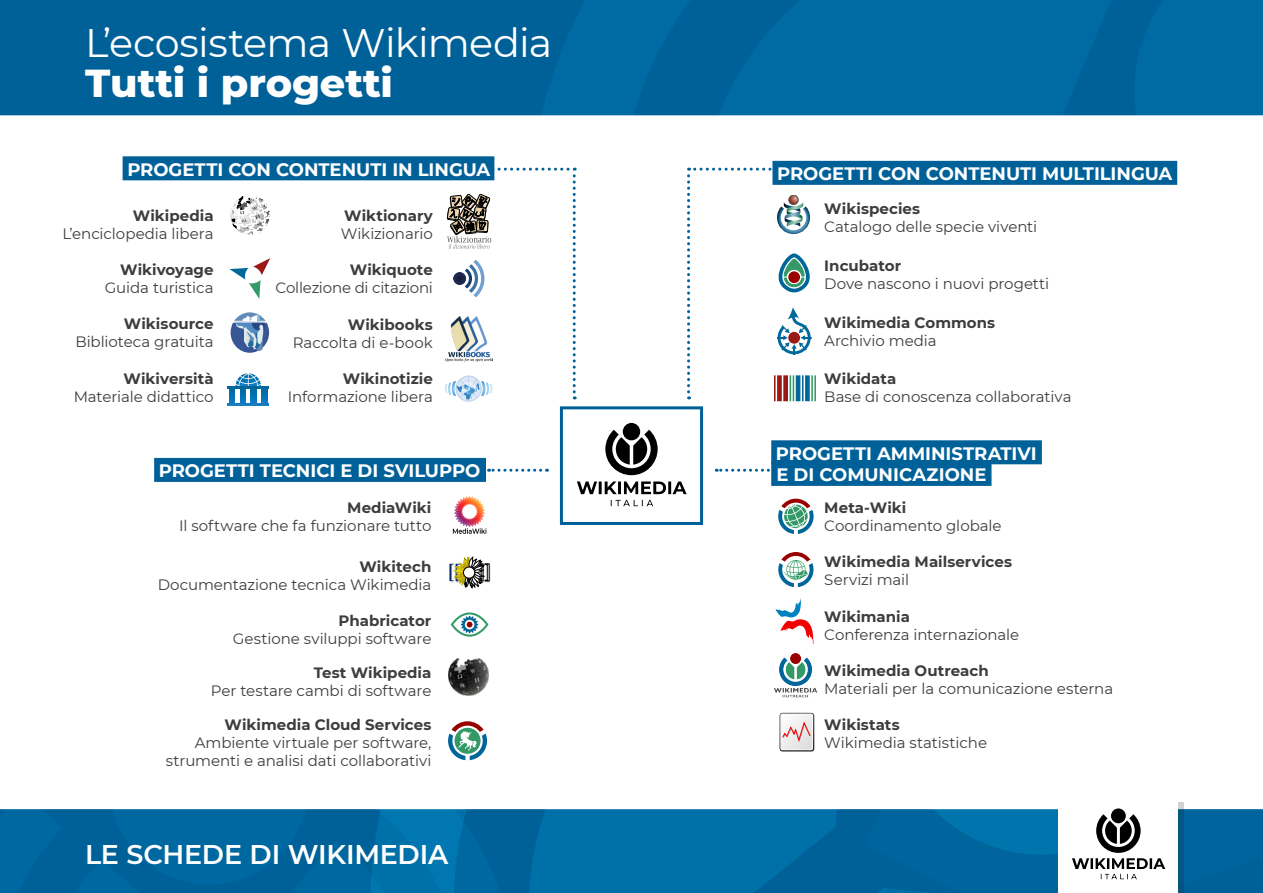
<style>
.page{position:relative;width:1263px;height:893px;background:#fff}
.page>*{position:absolute;margin:0;border:0;box-sizing:border-box;transform-origin:0 0}
.titolo_sezione{font:39.75px "Montserrat";letter-spacing:-.015em;color:#fff}
.titolo_scheda{font:800 39.75px "Montserrat";letter-spacing:-.005em;color:#fff}
.t1{font:600 27px "Montserrat";letter-spacing:-.01em;color:#fff}
.t2{font:700 18px "Montserrat";letter-spacing:-.005em;color:#fff}
.t3{font:15px "Montserrat";letter-spacing:-.005em;color:#3d3d3c}
.t4{font:700 15px "Montserrat";color:#3d3d3c}
</style>
<div class="page">
<svg style="left:230px;top:197px;width:40px;height:38px"></svg>
<svg style="left:229px;top:258px;width:41px;height:41px"></svg>
<svg style="left:231px;top:312px;width:38px;height:41px"></svg>
<hr style="left:814px;top:375px;width:2px;height:26px;background:#339a66">
<hr style="left:811px;top:375px;width:2px;height:26px;background:#339a66">
<svg style="left:236px;top:373px;width:25px;height:13px"></svg>
<hr style="left:228px;top:387px;width:41px;height:1px;background:#00679b">
<svg style="left:229px;top:389px;width:6px;height:14px"></svg>
<svg style="left:240px;top:389px;width:6px;height:14px"></svg>
<svg style="left:251px;top:389px;width:5px;height:14px"></svg>
<svg style="left:262px;top:389px;width:5px;height:14px"></svg>
<hr style="left:228px;top:404px;width:41px;height:1px;background:#167dc1">
<div style="left:772px;top:161px;width:405px;height:24px;background:#006199"></div>
<img style="left:774px;top:653px;width:44px;height:45px">
<img style="left:449px;top:659px;width:40px;height:36px">
<svg style="left:453px;top:496px;width:33px;height:38px"></svg>
<svg style="left:778px;top:552px;width:35px;height:35px"></svg>
<img style="left:489px;top:563px;width:2px;height:20px">
<svg style="left:449px;top:556px;width:40px;height:33px"></svg>
<img style="left:462px;top:566px;width:14px;height:14px">
<div style="left:463px;top:567px;width:12px;height:11px;background:#fff;border:1px solid #000;border-radius:50%"></div>
<svg style="left:775px;top:598px;width:38px;height:45px"></svg>
<svg style="left:452px;top:613px;width:35px;height:23px"></svg>
<div style="left:451px;top:612px;width:37px;height:25px;border:2px solid #396;border-radius:50%"></div>
<svg style="left:461px;top:616px;width:17px;height:17px"></svg>
<svg style="left:780px;top:713px;width:35px;height:39px"></svg>
<svg style="left:780px;top:713px;width:34px;height:39px"></svg>
<svg style="left:779px;top:713px;width:35px;height:38px"></svg>
<svg style="left:780px;top:713px;width:34px;height:38px"></svg>
<svg style="left:448px;top:721px;width:39px;height:39px"></svg>
<div style="left:771px;top:440px;width:271px;height:24px;background:#006199"></div>
<div style="left:771px;top:462px;width:220px;height:24px;background:#006199"></div>
<svg style="left:488px;top:469px;width:59px;height:3px"></svg>
<svg style="left:716px;top:469px;width:52px;height:3px"></svg>
<svg style="left:444px;top:168px;width:132px;height:234px"></svg>
<svg style="left:687px;top:168px;width:125px;height:233px"></svg>
<svg style="left:778px;top:499px;width:35px;height:35px"></svg>
<div style="left:154px;top:458px;width:332px;height:24px;background:#006199"></div>
<div style="left:123px;top:156px;width:371px;height:24px;background:#006199"></div>
<div style="left:0;top:0;width:1263px;height:116px;background:#006199"></div>
<svg style="left:528px;top:0;width:735px;height:115px;background:#0067a0"></svg>
<svg style="left:672px;top:0;width:455px;height:115px;background:#0067a0"></svg>
<svg style="left:0;top:809px;width:1263px;height:84px;background:#1473a6"></svg>
<svg style="left:605px;top:430px;width:53px;height:45px"></svg>
<div style="left:623px;top:423px;width:17px;height:17px;background:#000;border-radius:50%"></div>
<svg style="left:577px;top:481px;width:110px;height:13px"></svg>
<svg style="left:611px;top:500px;width:42px;height:6px"></svg>
<div style="left:560px;top:406px;width:143px;height:119px;border:3px solid #006199"></div>
<p class="titolo_sezione" style="left:85px;top:15px;width:469px">L’ecosistema Wikimedia</p>
<p class="titolo_scheda" style="left:85px;top:54px;width:310px">Tutti i progetti</p>
<p class="t2" style="left:127px;top:156px;width:364px">PROGETTI CON CONTENUTI IN LINGUA</p>
<p class="t4" style="left:133px;top:204px;width:82px">Wikipedia</p>
<p class="t3" style="left:62px;top:223px;width:153px">L’enciclopedia libera</p>
<p class="t4" style="left:344px;top:204px;width:90px">Wiktionary</p>
<p class="t3" style="left:341px;top:223px;width:94px">Wikizionario</p>
<p class="t4" style="left:120px;top:259px;width:95px">Wikivoyage</p>
<p class="t3" style="left:105px;top:277px;width:110px">Guida turistica</p>
<p class="t4" style="left:350px;top:259px;width:85px">Wikiquote</p>
<p class="t3" style="left:275px;top:278px;width:159px">Collezione di citazioni</p>
<p class="t4" style="left:124px;top:313px;width:91px">Wikisource</p>
<p class="t3" style="left:75px;top:332px;width:140px">Biblioteca gratuita</p>
<p class="t4" style="left:124px;top:367px;width:92px">Wikiversità</p>
<p class="t3" style="left:74px;top:386px;width:141px">Materiale didattico</p>
<p class="t4" style="left:348px;top:314px;width:86px">Wikibooks</p>
<p class="t3" style="left:293px;top:332px;width:142px">Raccolta di e-book</p>
<p class="t4" style="left:343px;top:368px;width:92px">Wikinotizie</p>
<p class="t3" style="left:288px;top:387px;width:146px">Informazione libera</p>
<p class="t2" style="left:777px;top:161px;width:396px">PROGETTI CON CONTENUTI MULTILINGUA</p>
<p class="t4" style="left:824px;top:197px;width:97px">Wikispecies</p>
<p class="t3" style="left:824px;top:216px;width:214px">Catalogo delle specie viventi</p>
<p class="t4" style="left:824px;top:254px;width:78px">Incubator</p>
<p class="t3" style="left:824px;top:273px;width:226px">Dove nascono i nuovi progetti</p>
<p class="t4" style="left:824px;top:311px;width:172px">Wikimedia Commons</p>
<p class="t3" style="left:824px;top:330px;width:114px">Archivio media</p>
<p class="t4" style="left:824px;top:368px;width:73px">Wikidata</p>
<p class="t3" style="left:824px;top:387px;width:249px">Base di conoscenza collaborativa</p>
<p class="t2" style="left:776px;top:440px;width:262px">PROGETTI AMMINISTRATIVI</p>
<p class="t2" style="left:159px;top:458px;width:323px">PROGETTI TECNICI E DI SVILUPPO</p>
<p class="t2" style="left:776px;top:462px;width:212px">E DI COMUNICAZIONE</p>
<p class="t4" style="left:347px;top:497px;width:86px">MediaWiki</p>
<p class="t3" style="left:179px;top:515px;width:254px">Il software che fa funzionare tutto</p>
<p class="t4" style="left:824px;top:497px;width:84px">Meta-Wiki</p>
<p class="t3" style="left:824px;top:515px;width:179px">Coordinamento globale</p>
<p class="t4" style="left:359px;top:556px;width:73px">Wikitech</p>
<p class="t3" style="left:158px;top:574px;width:275px">Documentazione tecnica Wikimedia</p>
<p class="t4" style="left:824px;top:551px;width:189px">Wikimedia Mailservices</p>
<p class="t3" style="left:824px;top:570px;width:86px">Servizi mail</p>
<p class="t4" style="left:339px;top:610px;width:94px">Phabricator</p>
<p class="t3" style="left:233px;top:628px;width:200px">Gestione sviluppi software</p>
<p class="t4" style="left:824px;top:605px;width:87px">Wikimania</p>
<p class="t3" style="left:824px;top:624px;width:196px">Conferenza internazionale</p>
<p class="t4" style="left:314px;top:662px;width:119px">Test Wikipedia</p>
<p class="t3" style="left:211px;top:680px;width:222px">Per testare cambi di software</p>
<p class="t4" style="left:824px;top:660px;width:166px">Wikimedia Outreach</p>
<p class="t3" style="left:824px;top:678px;width:290px">Materiali per la comunicazione esterna</p>
<p class="t4" style="left:225px;top:714px;width:208px">Wikimedia Cloud Services</p>
<p class="t3" style="left:195px;top:732px;width:238px">Ambiente virtuale per software,</p>
<p class="t3" style="left:166px;top:750px;width:267px">strumenti e analisi dati collaborativi</p>
<p class="t4" style="left:824px;top:714px;width:77px">Wikistats</p>
<p class="t3" style="left:824px;top:733px;width:164px">Wikimedia statistiche</p>
<h2 class="t1" style="left:85px;top:835px;width:365px">LE SCHEDE DI WIKIMEDIA</h2>
</div>
